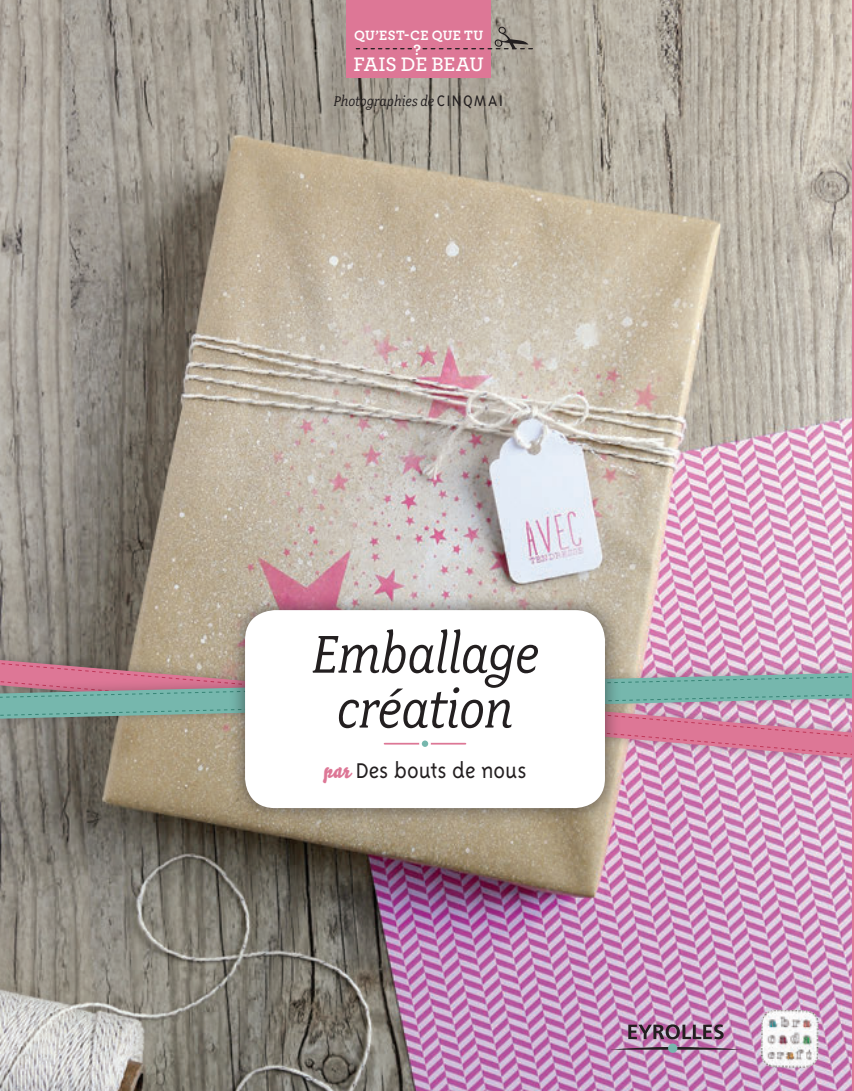
<style>
.page{position:relative;width:854px;height:1091px;background:#fff}
.page>*{position:absolute;margin:0;border:0;box-sizing:border-box;transform-origin:0 0}
.t1{font:italic 59.5px/54.8px "Fairplex Narrow";letter-spacing:-.015em;color:#231f20;text-align:center}
.t2{font:300 24.5px "Triplex";color:#231f20}
.t3{font:600 20.47px "Archer";letter-spacing:-.01em;color:#fff}
.t4{font:italic 15.75px "Fairplex Narrow";color:#231f20}
.t5{font:700 15.58px "Archer";color:#fff}
.t6{font:700 14.17px "Archer";letter-spacing:.025em;color:#fff}
.s1{font-family:"Triplex";font-weight:300;font-style:normal;font-size:17.5px}
.s2{font-family:"Bello Script";font-weight:400;font-size:21px;color:#dd7796}
</style>
<div class="page">
<img style="left:0;top:0;width:851px;height:1090px">
<div style="left:0;top:648px;width:853px;height:121px;background:#231f20;opacity:.3"></div>
<svg style="left:0;top:659px;width:851px;height:100px;background:#b4969d"></svg>
<svg style="left:0;top:729px;width:851px;height:27px;background:#b5848a"></svg>
<div style="left:0;top:661px;width:853px;height:68px;background:#231f20;opacity:.3"></div>
<svg style="left:0;top:672px;width:851px;height:47px;background:#b9919d"></svg>
<svg style="left:0;top:676px;width:851px;height:40px;background:#96a4a8"></svg>
<div style="left:228px;top:593px;width:393px;height:231px;background:#231f20;opacity:.6"></div>
<div style="left:245px;top:610px;width:359px;height:198px;background:#fff;border-radius:30px"></div>
<hr style="left:384px;top:742px;width:81px;height:2px;background:#dd7796">
<div style="left:420px;top:739px;width:9px;height:9px;background:#76b7ad;border-radius:50%"></div>
<div style="left:419px;top:737px;width:12px;height:12px;border:3px solid #fff;border-radius:50%"></div>
<div style="left:346px;top:0;width:144px;height:78px;background:#dd7796"></div>
<svg style="left:356px;top:48px;width:55px;height:1px"></svg>
<svg style="left:423px;top:27px;width:109px;height:22px"></svg>
<hr style="left:851px;top:0;width:2px;height:1090px;background:#dd7796">
<svg style="left:628px;top:1024px;width:95px;height:15px"></svg>
<svg style="left:609px;top:1046px;width:133px;height:3px"></svg>
<div style="left:668px;top:1043px;width:9px;height:9px;background:#76b7ad;border-radius:50%"></div>
<img style="left:756px;top:1006px;width:65px;height:65px">
<p class="t6" style="left:354px;top:24px;width:131px">QU’EST-CE QUE TU</p>
<p class="t3" style="left:353px;top:49px;width:132px">FAIS DE BEAU</p>
<p class="t5" style="left:413px;top:37px;width:9px">?</p>
<p class="t4" style="left:333px;top:93px;width:171px">Photographies de <span class="s1">CINQMAI</span></p>
<h1 class="t1" style="left:311px;top:627px;width:229px">Emballage création</h1>
<h2 class="t2" style="left:323px;top:756px;width:205px"><span class="s2">par</span> Des bouts de nous</h2>
</div>
